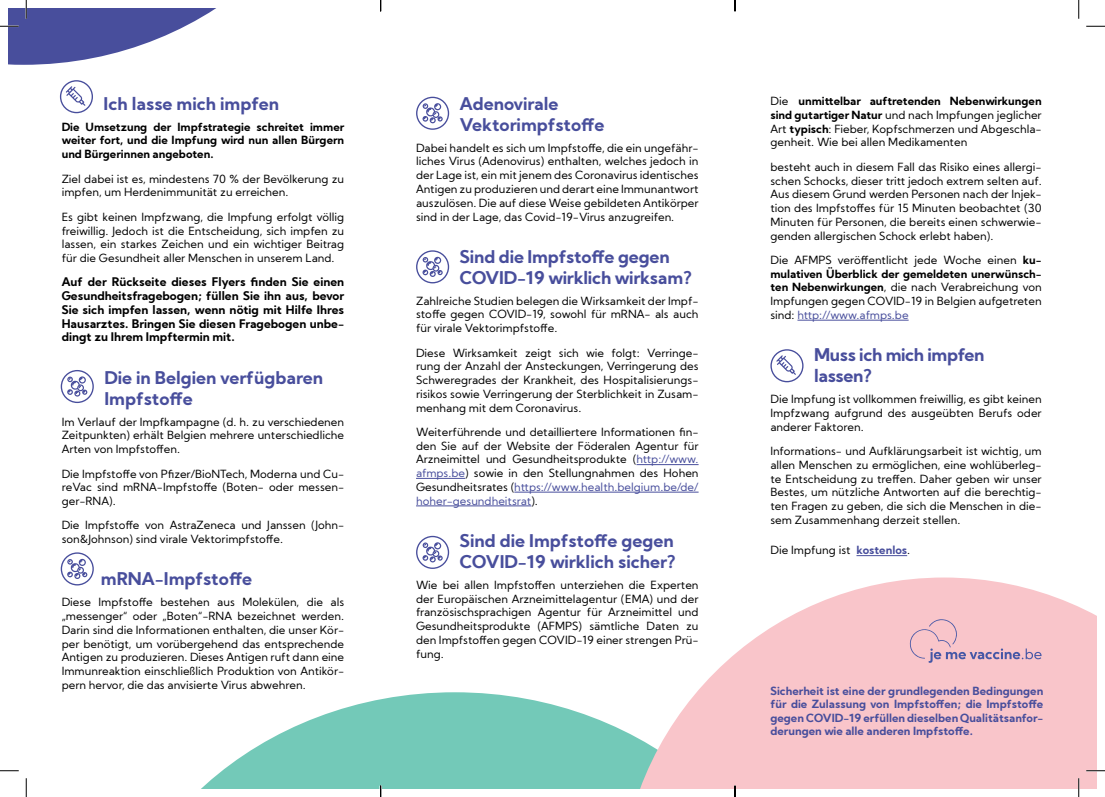
<style>
.page{position:relative;width:1105px;height:797px;background:#fff}
.page>*{position:absolute;margin:0;border:0;box-sizing:border-box;transform-origin:0 0}
.t1{font:700 17.5px "Kumbh Sans";color:#484e9c}
.t2{font:700 17.5px/21px "Kumbh Sans";letter-spacing:-.02em;color:#484e9c}
.t3{font:700 11.88px/13.8px "Kumbh Sans";color:#000001;text-align:justify}
.t4{font:11.25px/13.8px "Kumbh Sans";color:#000001;text-align:justify}
.t5{font:700 11.25px/13.5px "Kumbh Sans";color:#484e9c;text-align:justify}
.t6{font:700 11.25px/13.8px "Kumbh Sans";color:#000001}
.s1{color:#484e9c}
.s2{font-weight:700}
.s3{font-weight:700;color:#484e9c}
</style>
<div class="page">
<svg style="left:1078px;top:0;width:1px;height:19px"></svg>
<svg style="left:26px;top:778px;width:1px;height:19px"></svg>
<svg style="left:0;top:770px;width:19px;height:1px"></svg>
<svg style="left:1086px;top:26px;width:19px;height:1px"></svg>
<hr style="left:636px;top:464px;width:63px;height:1px;background:#484e9c">
<hr style="left:416px;top:478px;width:49px;height:1px;background:#484e9c">
<hr style="left:514px;top:492px;width:185px;height:1px;background:#484e9c">
<hr style="left:416px;top:505px;width:115px;height:1px;background:#484e9c">
<hr style="left:797px;top:320px;width:112px;height:1px;background:#484e9c">
<hr style="left:856px;top:555px;width:51px;height:1px;background:#484e9c">
<svg style="left:0;top:0;width:216px;height:65px"></svg>
<svg style="left:60px;top:80px;width:33px;height:33px"></svg>
<svg style="left:61px;top:370px;width:33px;height:33px"></svg>
<svg style="left:61px;top:552px;width:33px;height:33px"></svg>
<svg style="left:416px;top:97px;width:33px;height:33px"></svg>
<svg style="left:416px;top:250px;width:33px;height:33px"></svg>
<svg style="left:416px;top:536px;width:33px;height:33px"></svg>
<svg style="left:770px;top:349px;width:33px;height:33px"></svg>
<svg style="left:202px;top:692px;width:418px;height:96px;fill:#73c9b8"></svg>
<svg style="left:620px;top:577px;width:476px;height:211px;fill:#f9c5ca"></svg>
<svg style="left:910px;top:619px;width:131px;height:43px;background:#e8bac6"></svg>
<svg style="left:1086px;top:770px;width:19px;height:1px"></svg>
<svg style="left:1078px;top:778px;width:1px;height:19px"></svg>
<svg style="left:380px;top:785px;width:1px;height:12px"></svg>
<svg style="left:734px;top:785px;width:2px;height:12px"></svg>
<p class="t1" style="left:104px;top:92px;width:177px">Ich lasse mich impfen</p>
<p class="t6" style="left:62px;top:120px;width:284px">Die Umsetzung der Impfstrategie schreitet immer weiter fort, und die Impfung wird nun allen Bürgern</p>
<h5 class="t6" style="left:62px;top:147px;width:153px">und Bürgerinnen angeboten.</h5>
<p class="t4" style="left:62px;top:172px;width:284px">Ziel dabei ist es, mindestens 70 % der Bevölkerung zu impfen, um Herdenimmunität zu erreichen.</p>
<p class="t4" style="left:62px;top:210px;width:284px">Es gibt keinen Impfzwang, die Impfung erfolgt völlig freiwillig. Jedoch ist die Entscheidung, sich impfen zu lassen, ein starkes Zeichen und ein wichtiger Beitrag für die Gesundheit aller Menschen in unserem Land.</p>
<h5 class="t3" style="left:62px;top:275px;width:284px">Auf der Rückseite dieses Flyers finden Sie einen</h5>
<p class="t3" style="left:62px;top:289px;width:284px">Gesundheitsfragebogen; füllen Sie ihn aus, bevor Sie sich impfen lassen, wenn nötig mit Hilfe Ihres Hausarztes. Bringen Sie diesen Fragebogen unbe&shy;dingt zu Ihrem Impftermin mit.</p>
<p class="t1" style="left:104px;top:366px;width:220px">Die in Belgien verfügbaren</p>
<h3 class="t1" style="left:104px;top:387px;width:90px">Impfstoffe</h3>
<p class="t4" style="left:62px;top:414px;width:284px">Im Verlauf der Impfkampagne (d. h. zu verschiedenen<br>Zeitpunkten) erhält Belgien mehrere unterschiedliche</p>
<p class="t4" style="left:62px;top:442px;width:120px">Arten von Impfstoffen.</p>
<p class="t4" style="left:62px;top:466px;width:284px">Die Impfstoffe von Pfizer/BioNTech, Moderna und Cu&shy;reVac sind mRNA-Impfstoffe (Boten- oder messen&shy;ger-RNA).</p>
<p class="t4" style="left:62px;top:518px;width:284px">Die Impfstoffe von AstraZeneca und Janssen (John&shy;son&amp;Johnson) sind virale Vektorimpfstoffe.</p>
<p class="t1" style="left:101px;top:568px;width:153px">mRNA-Impfstoffe</p>
<p class="t4" style="left:62px;top:595px;width:284px">Diese Impfstoffe bestehen aus Molekülen, die als</p>
<p class="t4" style="left:62px;top:609px;width:284px">„messenger“ oder „Boten“-RNA bezeichnet werden.<br>Darin sind die Informationen enthalten, die unser Kör&shy;per benötigt, um vorübergehend das entsprechende Antigen zu produzieren. Dieses Antigen ruft dann eine Immunreaktion einschließlich Produktion von Antikör&shy;pern hervor, die das anvisierte Virus abwehren.</p>
<p class="t1" style="left:460px;top:92px;width:100px">Adenovirale</p>
<h3 class="t1" style="left:460px;top:113px;width:146px">Vektorimpfstoffe</h3>
<p class="t4" style="left:416px;top:141px;width:284px">Dabei handelt es sich um Impfstoffe, die ein ungefähr&shy;liches Virus (Adenovirus) enthalten, welches jedoch in der Lage ist, ein mit jenem des Coronavirus identisches Antigen zu produzieren und derart eine Immunantwort auszulösen. Die auf diese Weise gebildeten Antikörper sind in der Lage, das Covid-19-Virus anzugreifen.</p>
<h3 class="t1" style="left:460px;top:245px;width:211px">Sind die Impfstoffe gegen</h3>
<p class="t1" style="left:460px;top:266px;width:234px">COVID-19 wirklich wirksam?</p>
<p class="t4" style="left:416px;top:294px;width:284px">Zahlreiche Studien belegen die Wirksamkeit der Impf-</p>
<p class="t4" style="left:416px;top:307px;width:284px">stoffe gegen COVID-19, sowohl für mRNA- als auch für virale Vektorimpfstoffe.</p>
<p class="t4" style="left:416px;top:345px;width:284px">Diese Wirksamkeit zeigt sich wie folgt: Verringe&shy;rung der Anzahl der Ansteckungen, Verringerung des Schweregrades der Krankheit, des Hospitalisierungs&shy;risikos sowie Verringerung der Sterblichkeit in Zusam&shy;menhang mit dem Coronavirus.</p>
<p class="t4" style="left:416px;top:425px;width:284px">Weiterführende und detailliertere Informationen fin&shy;den Sie auf der Website der Föderalen Agentur für Arzneimittel und Gesundheitsprodukte (<span class="s1">http://www. afmps.be</span>) sowie in den Stellungnahmen des Hohen Gesundheitsrates (<span class="s1">https://www.health.belgium.be/de/ hoher-gesundheitsrat</span>).</p>
<h3 class="t1" style="left:460px;top:529px;width:215px">Sind die Impfstoffe gegen</h3>
<p class="t1" style="left:460px;top:550px;width:218px">COVID-19 wirklich sicher?</p>
<p class="t4" style="left:416px;top:578px;width:284px">Wie bei allen Impfstoffen unterziehen die Experten</p>
<p class="t4" style="left:416px;top:591px;width:284px">der Europäischen Arzneimittelagentur (EMA) und der französischsprachigen Agentur für Arzneimittel und Gesundheitsprodukte (AFMPS) sämtliche Daten zu den Impfstoffen gegen COVID-19 einer strengen Prü&shy;fung.</p>
<p class="t4" style="left:770px;top:94px;width:273px">Die <span class="s2">unmittelbar auftretenden Nebenwirkungen sind gutartiger Natur</span> und nach Impfungen jeglicher Art <span class="s2">typisch</span>: Fieber, Kopfschmerzen und Abgeschla&shy;genheit. Wie bei allen Medikamenten</p>
<p class="t4" style="left:770px;top:160px;width:273px">besteht auch in diesem Fall das Risiko eines allergi-</p>
<p class="t4" style="left:770px;top:174px;width:273px">schen Schocks, dieser tritt jedoch extrem selten auf.</p>
<p class="t4" style="left:770px;top:187px;width:273px">Aus diesem Grund werden Personen nach der Injek-</p>
<p class="t4" style="left:770px;top:201px;width:273px">tion des Impfstoffes für 15 Minuten beobachtet (30</p>
<p class="t4" style="left:770px;top:215px;width:273px">Minuten für Personen, die bereits einen schwerwie&shy;genden allergischen Schock erlebt haben).</p>
<p class="t4" style="left:770px;top:253px;width:273px">Die AFMPS veröffentlicht jede Woche einen <span class="s2">ku&shy;mulativen Überblick der gemeldeten unerwünsch&shy;ten Nebenwirkungen</span>, die nach Verabreichung von Impfungen gegen COVID-19 in Belgien aufgetreten sind: <span class="s1">http://www.afmps.be</span></p>
<p class="t2" style="left:814px;top:344px;width:172px">Muss ich mich impfen lassen?</p>
<p class="t4" style="left:770px;top:392px;width:273px">Die Impfung ist vollkommen freiwillig, es gibt keinen Impfzwang aufgrund des ausgeübten Berufs oder anderer Faktoren.</p>
<p class="t4" style="left:770px;top:444px;width:273px">Informations- und Aufklärungsarbeit ist wichtig, um allen Menschen zu ermöglichen, eine wohlüberleg-</p>
<p class="t4" style="left:770px;top:471px;width:273px">te Entscheidung zu treffen. Daher geben wir unser</p>
<p class="t4" style="left:770px;top:485px;width:273px">Bestes, um nützliche Antworten auf die berechtig&shy;ten Fragen zu geben, die sich die Menschen in die&shy;sem Zusammenhang derzeit stellen.</p>
<p class="t4" style="left:770px;top:543px;width:141px">Die Impfung ist <span class="s3">kostenlos</span>.</p>
<p class="t5" style="left:770px;top:684px;width:274px">Sicherheit ist eine der grundlegenden Bedingungen für die Zulassung von Impfstoffen; die Impfstoffe gegen COVID-19 erfüllen dieselben Qualitätsanfor&shy;derungen wie alle anderen Impfstoffe.</p>
</div>
